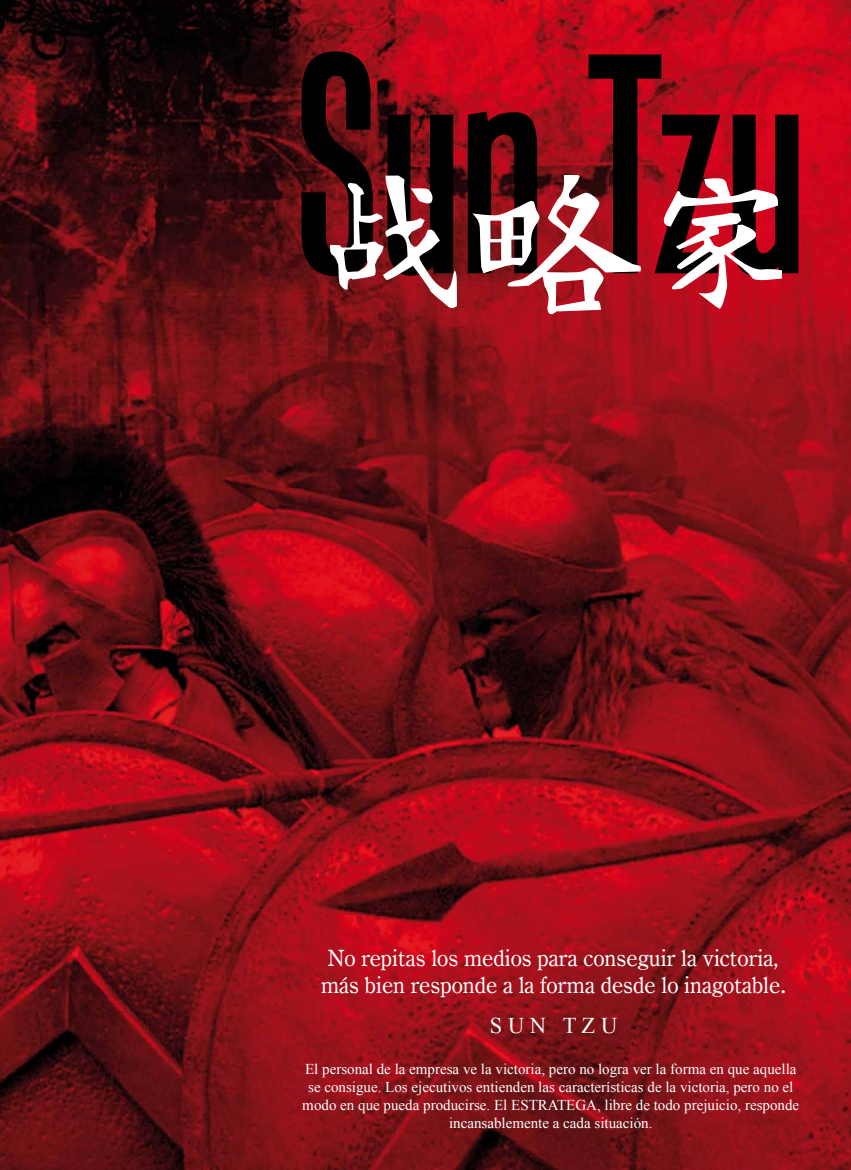
<style>
.page{position:relative;width:851px;height:1170px;background:#fff}
.page>*{position:absolute;margin:0;border:0;box-sizing:border-box;transform-origin:0 0}
.t1{font:305.38px "Tandelle";color:#000}
.t2{font:22.5px/27.5px "Century Oldstyle BT";color:#fff;text-align:center}
.t3{font:22.5px "Times New Roman";color:#fff}
.t4{font:15px/18px "Times New Roman";color:#fff;text-align:center}
</style>
<div class="page">
<img style="left:0;top:1px;width:850px;height:1168px">
<svg style="left:330px;top:175px;width:127px;height:135px"></svg>
<svg style="left:662px;top:178px;width:118px;height:132px"></svg>
<svg style="left:472px;top:175px;width:171px;height:141px"></svg>
<h1 class="t1" style="left:294px;top:-2px;width:513px">Sun Tzu</h1>
<h2 class="t2" style="left:321px;top:943px;width:466px">No repitas los medios para conseguir la victoria, más bien responde a la forma desde lo inagotable.</h2>
<h2 class="t3" style="left:490px;top:1012px;width:129px">S U N T Z U</h2>
<p class="t4" style="left:302px;top:1059px;width:498px">El personal de la empresa ve la victoria, pero no logra ver la forma en que aquella se consigue. Los ejecutivos entienden las características de la victoria, pero no el modo en que pueda producirse. El ESTRATEGA, libre de todo prejuicio, responde incansablemente a cada situación.</p>
</div>
